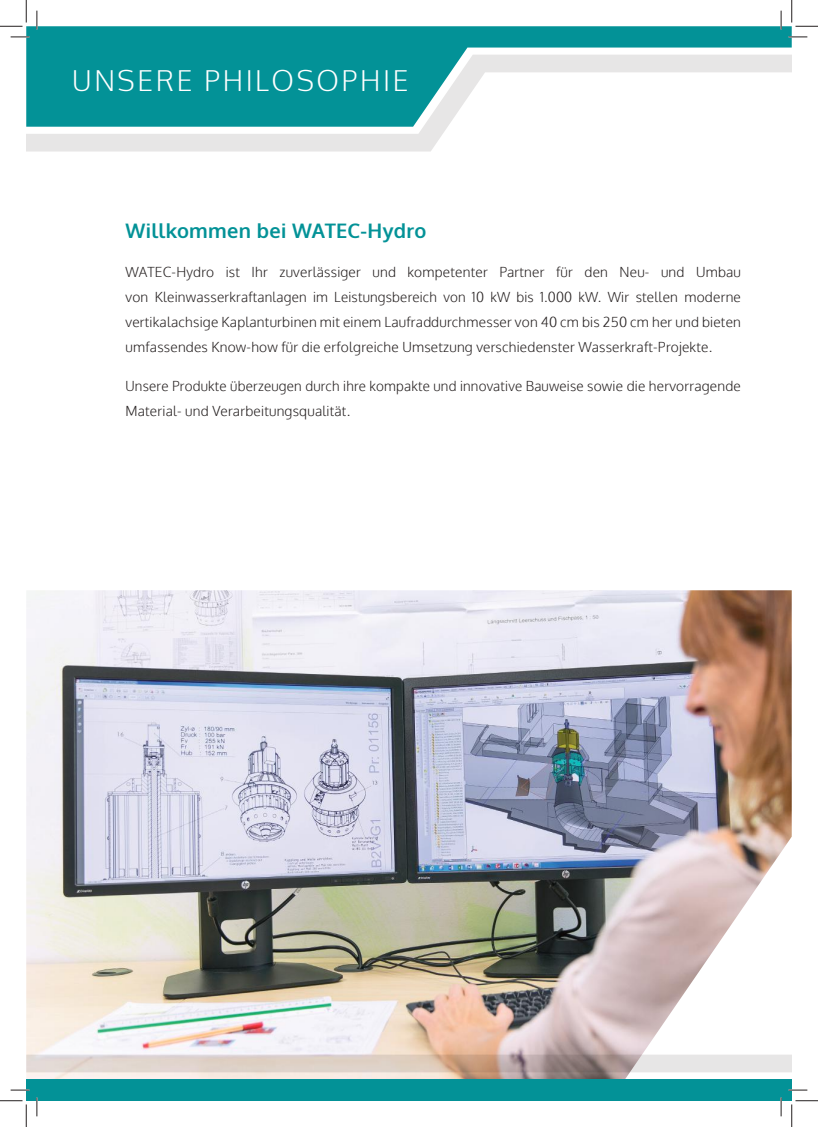
<style>
.page{position:relative;width:818px;height:1127px;background:#fff}
.page>*{position:absolute;margin:0;border:0;box-sizing:border-box;transform-origin:0 0}
.t1{font:300 28.25px "Oxygen";letter-spacing:.09em;color:#fff}
.t2{font:700 20px "Oxygen";letter-spacing:.015em;color:#039297}
.t3{font:300 13.75px/24.8px "Oxygen";letter-spacing:.015em;color:#241f1f;text-align:justify}
</style>
<div class="page">
<img style="left:26px;top:590px;width:766px;height:489px">
<svg style="left:26px;top:26px;width:766px;height:29px;background:#209ea3"></svg>
<div style="left:26px;top:1079px;width:766px;height:21px;background:#039297"></div>
<svg style="left:26px;top:55px;width:766px;height:96px"></svg>
<img style="left:26px;top:975px;width:766px;height:97px">
<svg style="left:11px;top:36px;width:18px;height:2px"></svg>
<svg style="left:788px;top:36px;width:19px;height:2px"></svg>
<svg style="left:11px;top:1089px;width:18px;height:1px"></svg>
<svg style="left:788px;top:1089px;width:19px;height:1px"></svg>
<svg style="left:36px;top:11px;width:2px;height:18px"></svg>
<svg style="left:36px;top:1097px;width:2px;height:18px"></svg>
<svg style="left:780px;top:11px;width:2px;height:18px"></svg>
<svg style="left:780px;top:1097px;width:2px;height:18px"></svg>
<svg style="left:0;top:0;width:27px;height:27px"></svg>
<svg style="left:0;top:1100px;width:27px;height:26px"></svg>
<svg style="left:791px;top:0;width:27px;height:27px"></svg>
<svg style="left:791px;top:1100px;width:27px;height:26px"></svg>
<h1 class="t1" style="left:72px;top:63px;width:338px">UNSERE PHILOSOPHIE</h1>
<h2 class="t2" style="left:125px;top:218px;width:302px">Willkommen bei WATEC-Hydro</h2>
<p class="t3" style="left:125px;top:260px;width:617px">WATEC-Hydro ist Ihr zuverlässiger und kompetenter Partner für den Neu- und Umbau von Kleinwasserkraftanlagen im Leistungsbereich von 10 kW bis 1.000 kW. Wir stellen moderne vertikalachsige Kaplanturbinen mit einem Laufraddurchmesser von 40 cm bis 250 cm her und bieten umfassendes Know-how für die erfolgreiche Umsetzung verschiedenster Wasserkraft-Projekte.</p>
<p class="t3" style="left:125px;top:374px;width:617px">Unsere Produkte überzeugen durch ihre kompakte und innovative Bauweise sowie die hervorragende<br>Material- und Verarbeitungsqualität.</p>
</div>
